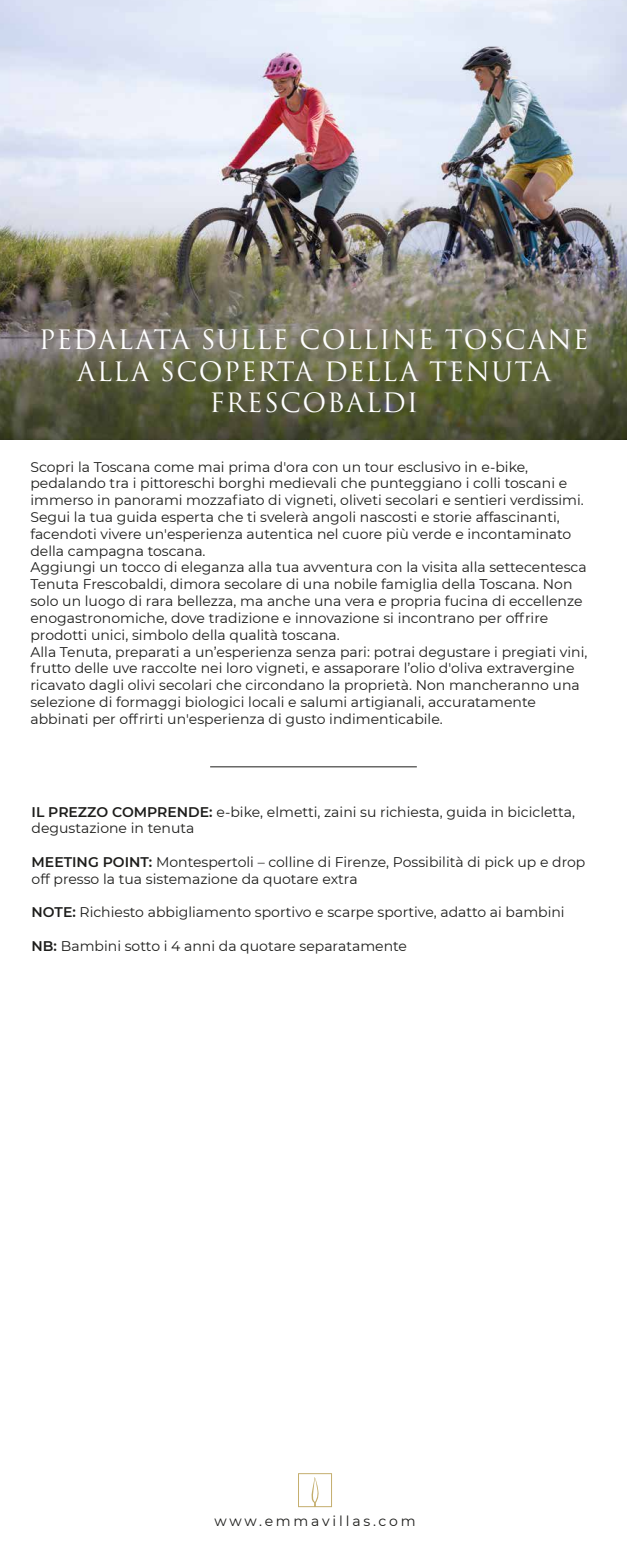
<style>
.page{position:relative;width:627px;height:1560px;background:#fff}
.page>*{position:absolute;margin:0;border:0;box-sizing:border-box;transform-origin:0 0}
.t1{font:26px/31.2px "Trajan Pro 3";letter-spacing:.045em;color:#fff;text-align:center}
.t2{font:14px/16.8px "Montserrat";color:#1d1d1b}
.t3{font:14px "Montserrat";letter-spacing:.2em;color:#1d1d1b}
.s1{font-weight:600}
</style>
<div class="page">
<hr style="left:210px;top:766px;width:206px;height:1px;background:#1d1d1b">
<svg style="left:298px;top:1473px;width:34px;height:33px"></svg>
<img style="left:0;top:0;width:626px;height:439px">
<h1 class="t1" style="left:39px;top:325px;width:551px">PEDALATA SULLE COLLINE TOSCANE<br>ALLA SCOPERTA DELLA TENUTA<br>FRESCOBALDI</h1>
<p class="t2" style="left:30px;top:457px;width:558px">Scopri la Toscana come mai prima d'ora con un tour esclusivo in e-bike, pedalando tra i pittoreschi borghi medievali che punteggiano i colli toscani e immerso in panorami mozzafiato di vigneti, oliveti secolari e sentieri verdissimi.<br>Segui la tua guida esperta che ti svelerà angoli nascosti e storie affascinanti, facendoti vivere un'esperienza autentica nel cuore più verde e incontaminato della campagna toscana.<br>Aggiungi un tocco di eleganza alla tua avventura con la visita alla settecentesca Tenuta Frescobaldi, dimora secolare di una nobile famiglia della Toscana. Non solo un luogo di rara bellezza, ma anche una vera e propria fucina di eccellenze enogastronomiche, dove tradizione e innovazione si incontrano per offrire prodotti unici, simbolo della qualità toscana.<br>Alla Tenuta, preparati a un’esperienza senza pari: potrai degustare i pregiati vini, frutto delle uve raccolte nei loro vigneti, e assaporare l’olio d'oliva extravergine ricavato dagli olivi secolari che circondano la proprietà. Non mancheranno una selezione di formaggi biologici locali e salumi artigianali, accuratamente abbinati per offrirti un'esperienza di gusto indimenticabile.</p>
<p class="t2" style="left:32px;top:802px;width:544px"><span class="s1">IL PREZZO COMPRENDE:</span> e-bike, elmetti, zaini su richiesta, guida in bicicletta, degustazione in tenuta</p>
<p class="t2" style="left:32px;top:853px;width:555px"><span class="s1">MEETING POINT:</span> Montespertoli – colline di Firenze, Possibilità di pick up e drop off presso la tua sistemazione da quotare extra</p>
<p class="t2" style="left:32px;top:903px;width:534px"><span class="s1">NOTE:</span> Richiesto abbigliamento sportivo e scarpe sportive, adatto ai bambini</p>
<p class="t2" style="left:32px;top:937px;width:377px"><span class="s1">NB:</span> Bambini sotto i 4 anni da quotare separatamente</p>
<p class="t3" style="left:214px;top:1511px;width:203px">www.emmavillas.com</p>
</div>
